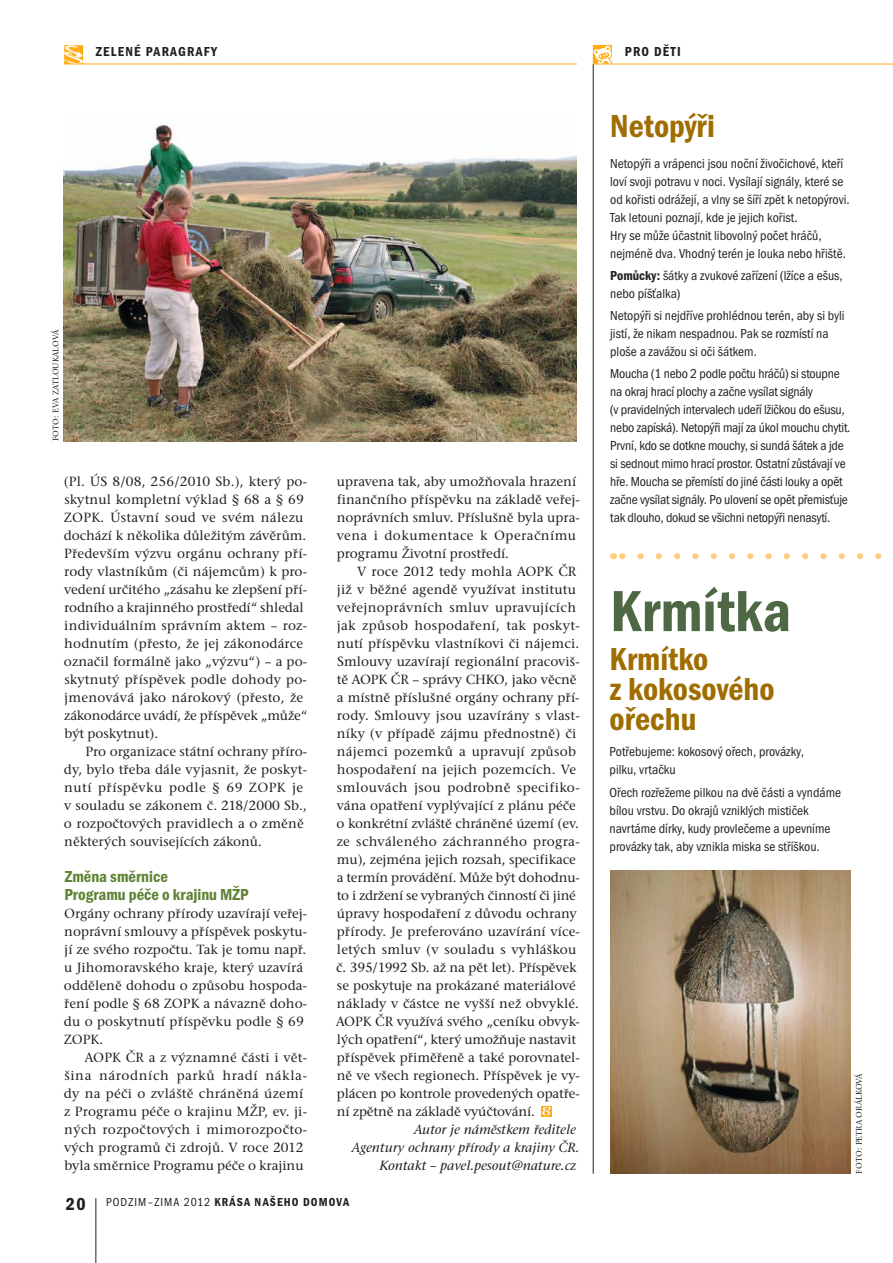
<style>
.page{position:relative;width:893px;height:1263px;background:#fff}
.page>*{position:absolute;margin:0;border:0;box-sizing:border-box;transform-origin:0 0}
.t1{font:60px "Franklin Got Itc TOT Dem Con";color:#4e6845}
.t2{font:33px/30px "Franklin Got Itc TOT Dem Con";color:#9f6d00}
.t3{font:16.5px/18px "Franklin Got Itc TOT Dem Con";color:#5e8335}
.t4{font:500 13.5px/18px "Stone Serif Itc TOT";letter-spacing:.005em;color:#241f1f}
.t5{font:13.5px/18px "Franklin Got Itc TOT Boo Con";color:#241f1f}
.t6{font:italic 500 13.5px/18px "Stone Serif Itc TOT";color:#241f1f;text-align:right}
.t7{font:13.5px "Franklin Got Itc TOT Dem Con";letter-spacing:.115em;color:#241f1f}
.t8{font:13.5px "Franklin Got Itc TOT Dem Con";letter-spacing:.09em;color:#241f1f}
.t9{font:12px "Franklin Got Itc TOT Dem Con";letter-spacing:.09em;color:#241f1f}
.t10{font:500 8.25px "Stone Serif Itc TOT";letter-spacing:.015em;color:#241f1f}
.s1{font-size:18px}
.s2{font-family:"Franklin Got Itc TOT Boo Con"}
.s3{font-family:"Franklin Got Itc TOT Dem Con"}
</style>
<div class="page">
<hr style="left:95px;top:1198px;width:1px;height:65px;background:#241f1f">
<svg style="left:64px;top:45px;width:19px;height:19px"></svg>
<hr style="left:64px;top:64px;width:513px;height:1px;background:#ffac12">
<img style="left:610px;top:870px;width:240px;height:304px">
<svg style="left:614px;top:553px;width:8px;height:6px"></svg>
<svg style="left:622px;top:553px;width:260px;height:6px"></svg>
<svg style="left:541px;top:1106px;width:11px;height:10px"></svg>
<svg style="left:542px;top:1107px;width:9px;height:8px"></svg>
<img style="left:64px;top:124px;width:513px;height:317px">
<hr style="left:593px;top:64px;width:1px;height:1110px;background:#241f1f">
<svg style="left:593px;top:45px;width:19px;height:19px"></svg>
<hr style="left:593px;top:64px;width:300px;height:1px;background:#ffac12">
<p class="t7" style="left:96px;top:44px;width:122px">zelené paragrafy</p>
<p class="t10" style="left:51px;top:441px;width:113px;rotate:-90deg">foto: Eva Zatloukalová</p>
<p class="t4" style="left:64px;top:473px;width:245px">(Pl. ÚS 8/08, 256/2010 Sb.), který po&shy;skytnul kompletní výklad § 68 a § 69<br>ZOPK. Ústavní soud ve svém nálezu dochází k několika důležitým závěrům.<br>Především výzvu orgánu ochrany pří&shy;rody vlastníkům (či nájemcům) k pro&shy;vedení určitého „zásahu ke zlepšení pří&shy;rodního a krajinného prostředí“ shledal individuálním správním aktem – roz&shy;hodnutím (přesto, že jej zákonodárce označil formálně jako „výzvu“) – a po&shy;skytnutý příspěvek podle dohody po&shy;jmenovává jako nárokový (přesto, že zákonodárce uvádí, že příspěvek „může“ být poskytnut).</p>
<p class="t4" style="left:64px;top:743px;width:245px;text-indent:21px">Pro organizace státní ochrany příro&shy;dy, bylo třeba dále vyjasnit, že poskyt&shy;nutí příspěvku podle § 69 ZOPK je v souladu se zákonem č. 218/2000 Sb., o rozpočtových pravidlech a o změně některých souvisejících zákonů.</p>
<p class="t3" style="left:65px;top:868px;width:184px">Změna směrnice<br>Programu péče o krajinu MŽP</p>
<p class="t4" style="left:64px;top:905px;width:245px">Orgány ochrany přírody uzavírají veřej&shy;noprávní smlouvy a příspěvek poskytu&shy;jí ze svého rozpočtu. Tak je tomu např. u Jihomoravského kraje, který uzavírá odděleně dohodu o způsobu hospoda&shy;ření podle § 68 ZOPK a návazně doho&shy;du o poskytnutí příspěvku podle § 69<br>ZOPK.</p>
<p class="t4" style="left:64px;top:1049px;width:244px;text-indent:21px">AOPK ČR a z významné části i vět&shy;šina národních parků hradí nákla&shy;dy na péči o zvláště chráněná území z Programu péče o krajinu MŽP, ev. ji&shy;ných rozpočtových i mimorozpočto&shy;vých programů či zdrojů. V roce 2012 byla směrnice Programu péče o krajinu</p>
<p class="t4" style="left:337px;top:473px;width:244px">upravena tak, aby umožňovala hrazení finančního příspěvku na základě veřej&shy;noprávních smluv. Příslušně byla upra&shy;vena i dokumentace k Operačnímu programu Životní prostředí.</p>
<p class="t4" style="left:336px;top:563px;width:245px;text-indent:21px">V roce 2012 tedy mohla AOPK ČR již v běžné agendě využívat institutu veřejnoprávních smluv upravujících jak způsob hospodaření, tak poskyt&shy;nutí příspěvku vlastníkovi či nájemci.<br>Smlouvy uzavírají regionální pracoviš&shy;tě AOPK ČR – správy CHKO, jako věcně a místně příslušné orgány ochrany pří&shy;rody. Smlouvy jsou uzavírány s vlast&shy;níky (v případě zájmu přednostně) či nájemci pozemků a upravují způsob hospodaření na jejich pozemcích. Ve smlouvách jsou podrobně specifiko&shy;vána opatření vyplývající z plánu péče o konkrétní zvláště chráněné území (ev. ze schváleného záchranného progra&shy;mu), zejména jejich rozsah, specifikace a termín provádění. Může být dohodnu&shy;to i zdržení se vybraných činností či jiné úpravy hospodaření z důvodu ochrany přírody. Je preferováno uzavírání více&shy;letých smluv (v souladu s vyhláškou č. 395/1992 Sb. až na pět let). Příspěvek se poskytuje na prokázané materiálové náklady v částce ne vyšší než obvyklé.<br>AOPK ČR využívá svého „ceníku obvyk&shy;lých opatření“, který umožňuje nastavit příspěvek přiměřeně a také porovnatel&shy;ně ve všech regionech. Příspěvek je vy&shy;plácen po kontrole provedených opatře&shy;ní zpětně na základě vyúčtování.</p>
<p class="t6" style="left:352px;top:1121px;width:229px">Autor je náměstkem ředitele<br>Agentury ochrany přírody a krajiny ČR.<br>Kontakt – pavel.pesout@nature.cz</p>
<p class="t9" style="left:66px;top:1195px;width:284px"><span class="s1">20</span> <span class="s2">podzim–zima 2012</span> krása našeho domova</p>
<p class="t8" style="left:625px;top:44px;width:57px">pro děti</p>
<h2 class="t2" style="left:610px;top:111px;width:106px">Netopýři</h2>
<p class="t5" style="left:610px;top:154px;width:241px">Netopýři a vrápenci jsou noční živočichové, kteří loví svoji potravu v noci. Vysílají signály, které se od kořisti odrážejí, a vlny se šíří zpět k netopýrovi.<br>Tak letouni poznají, kde je jejich kořist.<br>Hry se může účastnit libovolný počet hráčů, nejméně dva. Vhodný terén je louka nebo hřiště.</p>
<p class="t5" style="left:610px;top:266px;width:234px"><span class="s3">Pomůcky:</span> šátky a zvukové zařízení (lžíce a ešus, nebo píšťalka)</p>
<p class="t5" style="left:610px;top:307px;width:236px">Netopýři si nejdříve prohlédnou terén, aby si byli jistí, že nikam nespadnou. Pak se rozmístí na ploše a zavážou si oči šátkem.</p>
<p class="t5" style="left:610px;top:365px;width:242px">Moucha (1 nebo 2 podle počtu hráčů) si stoupne na okraj hrací plochy a začne vysílat signály<br>(v pravidelných intervalech udeří lžičkou do ešusu, nebo zapíská). Netopýři mají za úkol mouchu chytit.<br>První, kdo se dotkne mouchy, si sundá šátek a jde si sednout mimo hrací prostor. Ostatní zůstávají ve hře. Moucha se přemístí do jiné části louky a opět začne vysílat signály. Po ulovení se opět přemisťuje tak dlouho, dokud se všichni netopýři nenasytí.</p>
<h1 class="t1" style="left:610px;top:577px;width:183px">Krmítka</h1>
<h2 class="t2" style="left:610px;top:644px;width:166px">Krmítko<br>z kokosového ořechu</h2>
<p class="t5" style="left:610px;top:743px;width:196px">Potřebujeme: kokosový ořech, provázky, pilku, vrtačku</p>
<p class="t5" style="left:610px;top:783px;width:233px">Ořech rozřežeme pilkou na dvě části a vyndáme bílou vrstvu. Do okrajů vzniklých mističek navrtáme dírky, kudy provlečeme a upevníme provázky tak, aby vznikla miska se stříškou.</p>
<p class="t10" style="left:854px;top:1173px;width:102px;rotate:-90deg">foto: petra o rálková</p>
</div>
